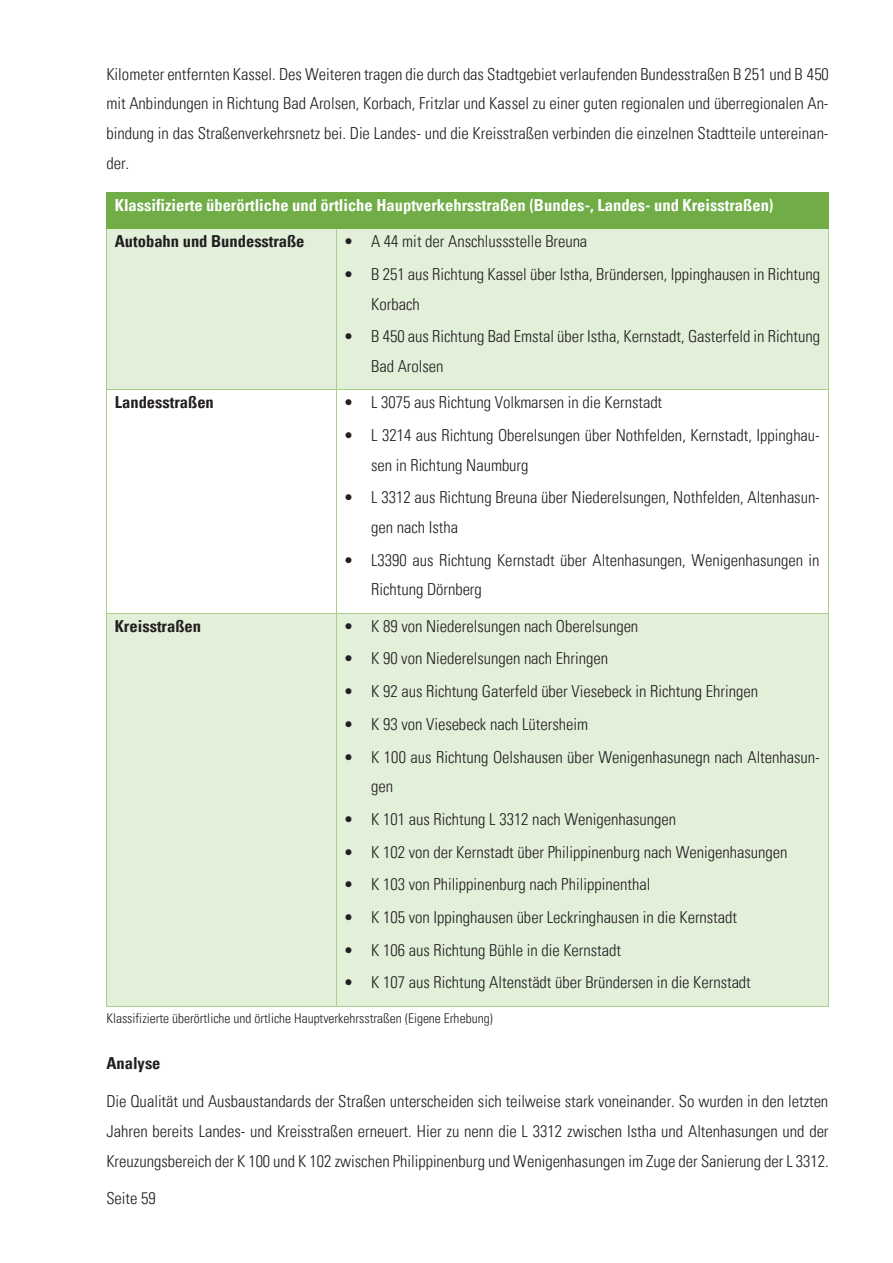
<style>
.page{position:relative;width:893px;height:1263px;background:#fff}
.page>*{position:absolute;margin:0;border:0;box-sizing:border-box;transform-origin:0 0}
.t1{font:300 condensed 16.5px/32.7px "Univers LT Pro";color:#231f20}
.t2{font:700 condensed 16.5px "Univers LT Pro";color:#fff}
.t3{font:700 condensed 16.5px "Univers LT Pro";color:#231f20}
.t4{font:300 condensed 13.5px "Univers LT Pro";color:#231f20}
</style>
<div class="page">
<div style="left:107px;top:193px;width:721px;height:35px;background:#70ad46"></div>
<hr style="left:106px;top:192px;width:722px;height:1px;background:#70ad46">
<hr style="left:106px;top:193px;width:1px;height:35px;background:#70ad46">
<hr style="left:828px;top:193px;width:1px;height:35px;background:#70ad46">
<div style="left:107px;top:229px;width:229px;height:160px;background:#e2efd9"></div>
<div style="left:337px;top:229px;width:491px;height:160px;background:#e2efd9"></div>
<hr style="left:106px;top:228px;width:230px;height:1px;background:#70ad46">
<hr style="left:336px;top:228px;width:493px;height:1px;background:#70ad46">
<hr style="left:106px;top:229px;width:1px;height:160px;background:#a8d08c">
<hr style="left:336px;top:229px;width:1px;height:160px;background:#a8d08c">
<hr style="left:828px;top:229px;width:1px;height:160px;background:#a8d08c">
<hr style="left:106px;top:389px;width:230px;height:1px;background:#a8d08c">
<hr style="left:336px;top:389px;width:493px;height:1px;background:#a8d08c">
<hr style="left:106px;top:390px;width:1px;height:223px;background:#a8d08c">
<hr style="left:336px;top:390px;width:1px;height:223px;background:#a8d08c">
<hr style="left:828px;top:390px;width:1px;height:223px;background:#a8d08c">
<div style="left:107px;top:614px;width:229px;height:392px;background:#e2efd9"></div>
<div style="left:337px;top:614px;width:491px;height:392px;background:#e2efd9"></div>
<hr style="left:106px;top:613px;width:230px;height:1px;background:#a8d08c">
<hr style="left:336px;top:613px;width:493px;height:1px;background:#a8d08c">
<hr style="left:106px;top:614px;width:1px;height:393px;background:#a8d08c">
<hr style="left:106px;top:1006px;width:230px;height:1px;background:#a8d08c">
<hr style="left:336px;top:614px;width:1px;height:393px;background:#a8d08c">
<hr style="left:337px;top:1006px;width:491px;height:1px;background:#a8d08c">
<hr style="left:828px;top:614px;width:1px;height:393px;background:#a8d08c">
<p class="t1" style="left:106px;top:59px;width:724px;line-height:29.7px;text-align:justify">Kilometer entfernten Kassel. Des Weiteren tragen die durch das Stadtgebiet verlaufenden Bundesstraßen B 251 und B 450 mit Anbindungen in Richtung Bad Arolsen, Korbach, Fritzlar und Kassel zu einer guten regionalen und überregionalen An&shy;bindung in das Straßenverkehrsnetz bei. Die Landes- und die Kreisstraßen verbinden die einzelnen Stadtteile untereinan&shy;der.</p>
<p class="t2" style="left:115px;top:196px;width:660px">Klassifizierte überörtliche und örtliche Hauptverkehrsstraßen (Bundes-, Landes- und Kreisstraßen)</p>
<p class="t3" style="left:115px;top:232px;width:191px">Autobahn und Bundesstraße</p>
<p class="t1" style="left:344px;top:225px;width:477px">ï A 44 mit der Anschlussstelle Breuna<br>ï B 251 aus Richtung Kassel über Istha, Bründersen, Ippinghausen in Richtung</p>
<p class="t1" style="left:344px;top:288px;width:477px;text-indent:27px">Korbach<br>ï B 450 aus Richtung Bad Emstal über Istha, Kernstadt, Gasterfeld in Richtung</p>
<p class="t1" style="left:371px;top:350px;width:74px">Bad Arolsen</p>
<p class="t3" style="left:115px;top:393px;width:101px">Landesstraßen</p>
<p class="t1" style="left:344px;top:386px;width:477px">ï L 3075 aus Richtung Volkmarsen in die Kernstadt<br>ï L 3214 aus Richtung Oberelsungen über Nothfelden, Kernstadt, Ippinghau-</p>
<p class="t1" style="left:344px;top:448px;width:477px;text-indent:27px">sen in Richtung Naumburg<br>ï L 3312 aus Richtung Breuna über Niederelsungen, Nothfelden, Altenhasun-</p>
<p class="t1" style="left:344px;top:511px;width:477px;text-indent:27px">gen nach Istha<br>ï L3390 aus Richtung Kernstadt über Altenhasungen, Wenigenhasungen in</p>
<p class="t1" style="left:371px;top:573px;width:112px">Richtung Dörnberg</p>
<p class="t3" style="left:115px;top:617px;width:88px">Kreisstraßen</p>
<p class="t1" style="left:344px;top:610px;width:477px">ï K 89 von Niederelsungen nach Oberelsungen<br>ï K 90 von Niederelsungen nach Ehringen<br>ï K 92 aus Richtung Gaterfeld über Viesebeck in Richtung Ehringen<br>ï K 93 von Viesebeck nach Lütersheim<br>ï K 100 aus Richtung Oelshausen über Wenigenhasunegn nach Altenhasun-</p>
<p class="t1" style="left:344px;top:770px;width:445px;text-indent:27px">gen<br>ï K 101 aus Richtung L 3312 nach Wenigenhasungen<br>ï K 102 von der Kernstadt über Philippinenburg nach Wenigenhasungen ï K 103 von Philippinenburg nach Philippinenthal<br>ï K 105 von Ippinghausen über Leckringhausen in die Kernstadt<br>ï K 106 aus Richtung Bühle in die Kernstadt<br>ï K 107 aus Richtung Altenstädt über Bründersen in die Kernstadt</p>
<p class="t4" style="left:106px;top:1011px;width:388px">Klassifizierte überörtliche und örtliche Hauptverkehrsstraßen (Eigene Erhebung)</p>
<p class="t3" style="left:106px;top:1054px;width:56px">Analyse</p>
<p class="t1" style="left:106px;top:1087px;width:724px;line-height:29.7px;text-align:justify">Die Qualität und Ausbaustandards der Straßen unterscheiden sich teilweise stark voneinander. So wurden in den letzten Jahren bereits Landes- und Kreisstraßen erneuert. Hier zu nenn die L 3312 zwischen Istha und Altenhasungen und der Kreuzungsbereich der K 100 und K 102 zwischen Philippinenburg und Wenigenhasungen im Zuge der Sanierung der L 3312.</p>
<p class="t1" style="left:106px;top:1182px;width:51px">Seite 59</p>
</div>
